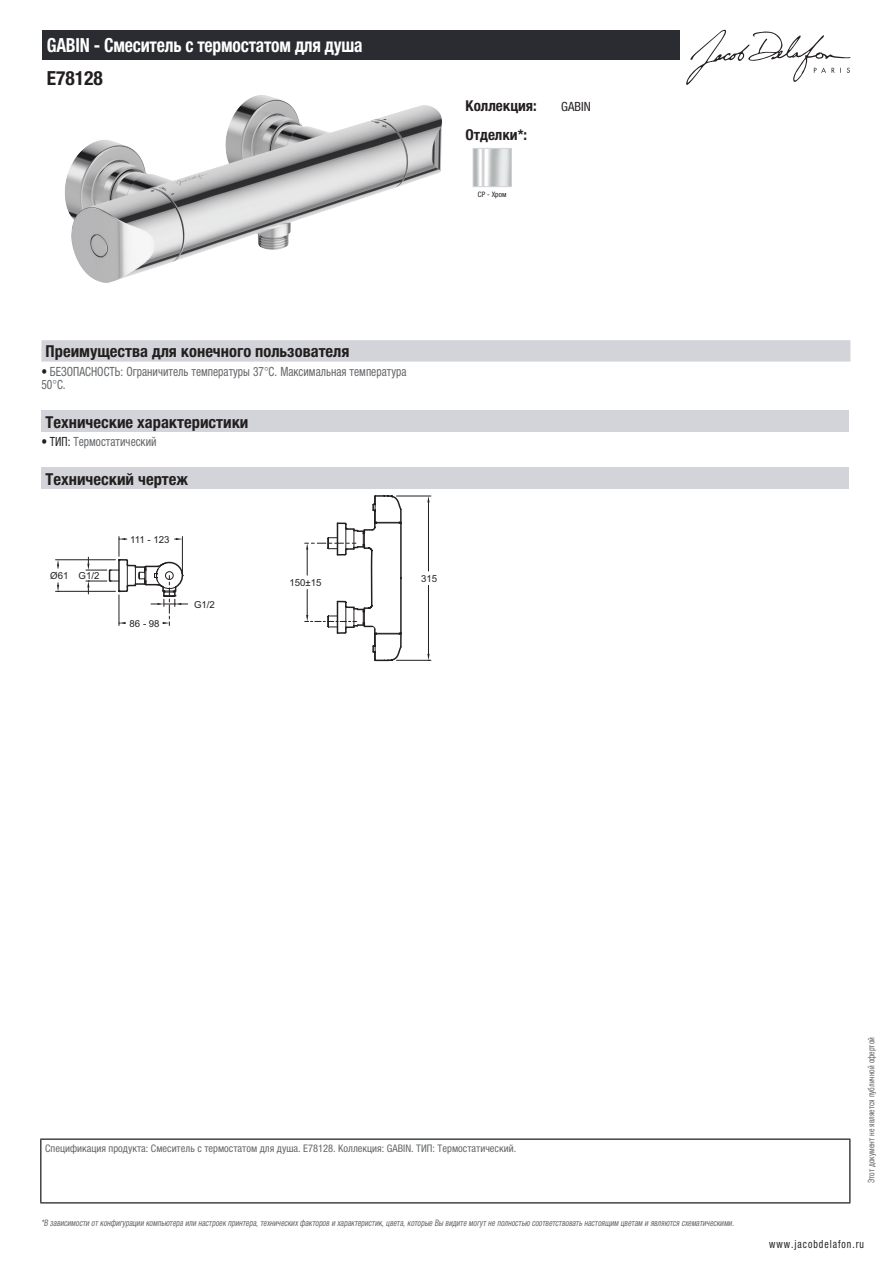
<style>
.page{position:relative;width:893px;height:1263px;background:#fff}
.page>*{position:absolute;margin:0;border:0;box-sizing:border-box;transform-origin:0 0}
.t1{font:700 condensed 19.5px "Helvetica Neue LTCYR";letter-spacing:-.01em;color:#fff;scale:.9 1}
.t2{font:700 condensed 19.5px "Helvetica Neue LTCYR";color:#231f20}
.t3{font:700 condensed 16.5px "Helvetica Neue LTCYR";color:#231f20}
.t4{font:700 condensed 15px "Helvetica Neue LTCYR";color:#231f20}
.t5{font:condensed 12.75px/13.5px "Helvetica Neue LTCYR";color:#626568;scale:.9 1}
.t6{font:condensed 12.75px "Helvetica Neue LTCYR";color:#231f20}
.t7{font:condensed 11.25px "Helvetica Neue LTCYR";letter-spacing:.1em;color:#231f20;scale:.87 1}
.t8{font:condensed 10.5px "Helvetica Neue LTCYR";color:#626568}
.t9{font:9.6px "Arial";color:#231f20}
.t10{font:italic condensed 9px "Helvetica Neue LTCYR";color:#626568;scale:.87 1}
.t11{font:condensed 9px "Helvetica Neue LTCYR";color:#626568;scale:.87 1}
.t12{font:condensed 7.5px "Helvetica Neue LTCYR";color:#231f20}
.s1{color:#231f20}
</style>
<div class="page">
<svg style="left:686px;top:30px;width:164px;height:55px"></svg>
<img style="left:65px;top:95px;width:377px;height:188px">
<img style="left:475px;top:150px;width:35px;height:35px">
<div style="left:473px;top:148px;width:39px;height:39px;border:1px solid #d3d4da"></div>
<div style="left:41px;top:340px;width:809px;height:22px;background:#d3d4da"></div>
<div style="left:41px;top:411px;width:808px;height:21px;background:#d3d4da"></div>
<div style="left:41px;top:467px;width:808px;height:22px;background:#d3d4da"></div>
<hr style="left:56px;top:559px;width:59px;height:1px;background:#231f20">
<hr style="left:56px;top:591px;width:59px;height:1px;background:#231f20">
<svg style="left:57px;top:560px;width:2px;height:8px"></svg>
<svg style="left:57px;top:583px;width:2px;height:9px"></svg>
<hr style="left:396px;top:496px;width:35px;height:1px;background:#231f20">
<hr style="left:396px;top:660px;width:35px;height:1px;background:#231f20">
<hr style="left:428px;top:502px;width:1px;height:69px;background:#231f20">
<hr style="left:428px;top:585px;width:1px;height:69px;background:#231f20">
<svg style="left:427px;top:496px;width:3px;height:6px"></svg>
<svg style="left:427px;top:654px;width:3px;height:7px"></svg>
<svg style="left:86px;top:495px;width:317px;height:166px"></svg>
<div style="left:43px;top:30px;width:637px;height:30px;background:#2a2c32"></div>
<hr style="left:40px;top:1138px;width:810px;height:2px;background:#040503">
<hr style="left:40px;top:1140px;width:1px;height:62px;background:#040503">
<hr style="left:849px;top:1140px;width:1px;height:62px;background:#040503">
<hr style="left:40px;top:1202px;width:810px;height:1px;background:#040503">
<h1 class="t1" style="left:47px;top:34px;width:352px">GABIN - Смеситель с термостатом для душа</h1>
<h1 class="t2" style="left:47px;top:67px;width:58px">E78128</h1>
<h3 class="t4" style="left:466px;top:97px;width:73px">Коллекция:</h3>
<h3 class="t6" style="left:561px;top:99px;width:31px">GABIN</h3>
<h3 class="t4" style="left:466px;top:126px;width:63px">Отделки*:</h3>
<p class="t12" style="left:478px;top:190px;width:30px">CP - Хром</p>
<h2 class="t3" style="left:46px;top:342px;width:305px">Преимущества для конечного пользователя</h2>
<h3 class="t5" style="left:41px;top:365px;width:407px"><span class="s1">•</span> БЕЗОПАСНОСТЬ: Ограничитель температуры 37°C. Максимальная температура<br>50°C.</h3>
<h2 class="t3" style="left:46px;top:413px;width:204px">Технические характеристики</h2>
<h3 class="t5" style="left:41px;top:435px;width:130px"><span class="s1">• ТИП:</span> Термостатический</h3>
<h2 class="t3" style="left:46px;top:469px;width:144px">Технический чертеж</h2>
<p class="t9" style="left:50px;top:569px;width:51px">Ø61 G1/2</p>
<p class="t9" style="left:130px;top:533px;width:41px">111 - 123</p>
<p class="t9" style="left:130px;top:617px;width:32px">86 - 98</p>
<p class="t9" style="left:194px;top:598px;width:22px">G1/2</p>
<p class="t9" style="left:289px;top:576px;width:34px">150±15</p>
<p class="t9" style="left:421px;top:572px;width:18px">315</p>
<p class="t8" style="left:45px;top:1142px;width:473px">Спецификация продукта: Смеситель с термостатом для душа. E78128. Коллекция: GABIN. ТИП: Термостатический.</p>
<p class="t10" style="left:41px;top:1218px;width:800px">*В зависимости отконфигурации компьютера или настроек принтера,техническихфакторов и характеристик,цвета,которые Вы видите могутне полностью соответствоватьнастоящим цветам и являются схематическими.</p>
<p class="t11" style="left:866px;top:1183px;width:169px;rotate:-90deg">Этот документ не является публичной офертой</p>
<p class="t7" style="left:769px;top:1237px;width:110px">www.jacobdelafon.ru</p>
</div>
